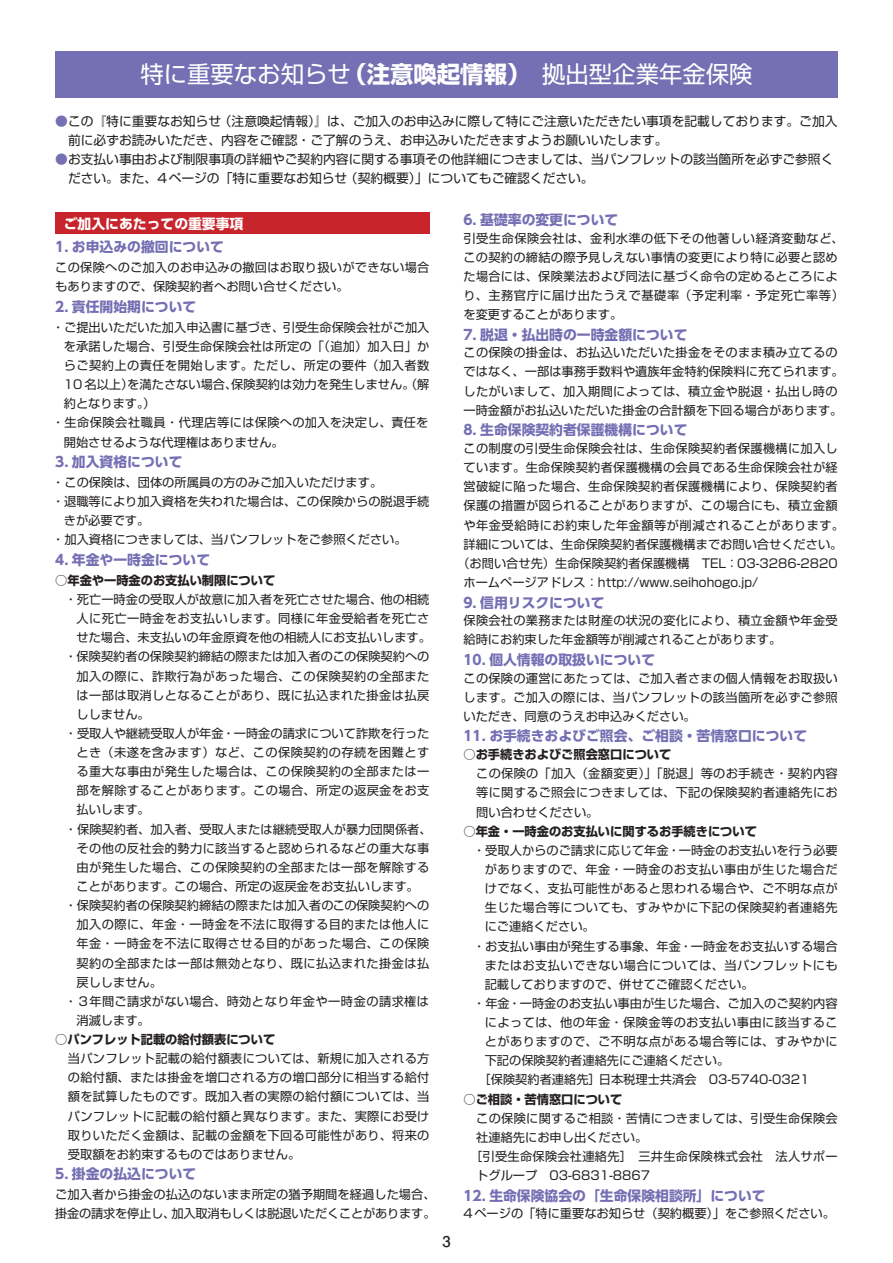
<style>
.page{position:relative;width:893px;height:1263px;background:#fff}
.page>*{position:absolute;margin:0;border:0;box-sizing:border-box;transform-origin:0 0}
.t1{font:23.4px "Shin Go Pro";color:#fff}
.t2{font:700 14.85px "Futo Go B101 Pro";color:#231f20}
.t3{font:700 13.8px "UD Shin Go Pro";color:#756fb3}
.t4{font:700 13.8px "UD Shin Go Pro";color:#fff}
.t5{font:12.75px/19.2px "Shin Go Pro";color:#231f20}
.t6{font:12.15px/19.2px "Shin Go Pro";letter-spacing:.02em;color:#231f20}
.t7{font:12.15px "Shin Go Pro";color:#231f20}
.t8{font:700 12.15px "Shin Go Pro";color:#231f20}
.t9{font:12.15px "Shin Go Pro";letter-spacing:.04em;color:#231f20}
.s1{font-weight:700}
.s2{color:#756fb3}
</style>
<div class="page">
<div style="left:55px;top:51px;width:783px;height:47px;background:#756fb3"></div>
<div style="left:55px;top:213px;width:374px;height:21px;background:#c8242b"></div>
<h1 class="t1" style="left:140px;top:55px;width:614px">特に重要なお知らせ<span class="s1">（注意喚起情報）</span>拠出型企業年金保険</h1>
<p class="t5" style="left:55px;top:110px;width:784px"><span class="s2">●</span>この『特に重要なお知らせ（注意喚起情報）』は、ご加入のお申込みに際して特にご注意いただきたい事項を記載しております。ご加入　前に必ずお読みいただき、内容をご確認・ご了解のうえ、お申込みいただきますようお願いいたします。</p>
<p class="t5" style="left:55px;top:148px;width:780px"><span class="s2">●</span>お支払い事由および制限事項の詳細やご契約内容に関する事項その他詳細につきましては、当パンフレットの該当箇所を必ずご参照く　ださい。また、4ページの「特に重要なお知らせ（契約概要）」についてもご確認ください。</p>
<p class="t4" style="left:64px;top:212px;width:181px">ご加入にあたっての重要事項</p>
<p class="t3" style="left:55px;top:236px;width:170px">1. お申込みの撤回について</p>
<p class="t6" style="left:55px;top:257px;width:376px">この保険へのご加入のお申込みの撤回はお取り扱いができない場合もありますので、保険契約者へお問い合せください。</p>
<p class="t3" style="left:55px;top:295px;width:143px">2. 責任開始期について</p>
<p class="t7" style="left:52px;top:317px;width:379px">・ご提出いただいた加入申込書に基づき、引受生命保険会社がご加入</p>
<p class="t6" style="left:64px;top:335px;width:367px">を承諾した場合、引受生命保険会社は所定の「（追加）加入日」か</p>
<p class="t6" style="left:64px;top:354px;width:367px">らご契約上の責任を開始します。ただし、所定の要件（加入者数</p>
<p class="t7" style="left:64px;top:375px;width:367px">10 名以上）を満たさない場合、保険契約は効力を発生しません。（解</p>
<p class="t6" style="left:64px;top:393px;width:93px">約となります。）</p>
<p class="t6" style="left:52px;top:412px;width:378px">・生命保険会社職員・代理店等には保険への加入を決定し、責任を</p>
<p class="t7" style="left:64px;top:432px;width:222px">開始させるような代理権はありません。</p>
<p class="t3" style="left:55px;top:451px;width:129px">3. 加入資格について</p>
<p class="t7" style="left:52px;top:472px;width:332px">・この保険は、団体の所属員の方のみご加入いただけます。</p>
<p class="t7" style="left:52px;top:492px;width:379px">・退職等により加入資格を失われた場合は、この保険からの脱退手続</p>
<p class="t6" style="left:64px;top:510px;width:87px">きが必要です。</p>
<p class="t7" style="left:52px;top:530px;width:356px">・加入資格につきましては、当パンフレットをご参照ください。</p>
<p class="t3" style="left:55px;top:548px;width:156px">4. 年金や一時金について</p>
<p class="t8" style="left:55px;top:571px;width:222px">○年金や一時金のお支払い制限について</p>
<p class="t7" style="left:65px;top:589px;width:366px">・死亡一時金の受取人が故意に加入者を死亡させた場合、他の相続</p>
<p class="t6" style="left:77px;top:607px;width:354px">人に死亡一時金をお支払いします。同様に年金受給者を死亡さ</p>
<p class="t7" style="left:77px;top:628px;width:356px">せた場合、未支払いの年金原資を他の相続人にお支払いします。</p>
<p class="t7" style="left:65px;top:647px;width:366px">・保険契約者の保険契約締結の際または加入者のこの保険契約への</p>
<p class="t6" style="left:77px;top:665px;width:354px">加入の際に、詐欺行為があった場合、この保険契約の全部また</p>
<p class="t6" style="left:77px;top:684px;width:354px">は一部は取消しとなることがあり、既に払込まれた掛金は払戻</p>
<p class="t6" style="left:77px;top:703px;width:75px">ししません。</p>
<p class="t7" style="left:65px;top:723px;width:366px">・受取人や継続受取人が年金・一時金の請求について詐欺を行った</p>
<p class="t6" style="left:76px;top:741px;width:354px">とき（未遂を含みます）など、この保険契約の存続を困難とす</p>
<p class="t6" style="left:76px;top:760px;width:354px">る重大な事由が発生した場合は、この保険契約の全部または一</p>
<p class="t6" style="left:76px;top:780px;width:354px">部を解除することがあります。この場合、所定の返戻金をお支</p>
<p class="t6" style="left:76px;top:799px;width:75px">払いします。</p>
<p class="t7" style="left:65px;top:819px;width:368px">・保険契約者、加入者、受取人または継続受取人が暴力団関係者、</p>
<p class="t6" style="left:76px;top:837px;width:354px">その他の反社会的勢力に該当すると認められるなどの重大な事</p>
<p class="t6" style="left:76px;top:856px;width:354px">由が発生した場合、この保険契約の全部または一部を解除する</p>
<p class="t7" style="left:76px;top:876px;width:344px">ことがあります。この場合、所定の返戻金をお支払いします。</p>
<p class="t7" style="left:65px;top:895px;width:366px">・保険契約者の保険契約締結の際または加入者のこの保険契約への</p>
<p class="t6" style="left:76px;top:913px;width:354px">加入の際に、年金・一時金を不法に取得する目的または他人に</p>
<p class="t6" style="left:76px;top:933px;width:354px">年金・一時金を不法に取得させる目的があった場合、この保険</p>
<p class="t6" style="left:76px;top:952px;width:354px">契約の全部または一部は無効となり、既に払込まれた掛金は払</p>
<p class="t6" style="left:76px;top:971px;width:87px">戻ししません。</p>
<p class="t6" style="left:65px;top:990px;width:366px">・３年間ご請求がない場合、時効となり年金や一時金の請求権は</p>
<p class="t6" style="left:76px;top:1009px;width:75px">消滅します。</p>
<p class="t8" style="left:55px;top:1030px;width:222px">○パンフレット記載の給付額表について</p>
<p class="t6" style="left:68px;top:1047px;width:363px;text-align:justify">当パンフレット記載の給付額表については、新規に加入される方の給付額、または掛金を増口される方の増口部分に相当する給付額を試算したものです。既加入者の実際の給付額については、当パンフレットに記載の給付額と異なります。また、実際にお受け取りいただく金額は、記載の金額を下回る可能性があり、将来の受取額をお約束するものではありません。</p>
<p class="t3" style="left:55px;top:1163px;width:143px">5. 掛金の払込について</p>
<p class="t6" style="left:55px;top:1184px;width:382px">ご加入者から掛金の払込のないまま所定の猶予期間を経過した場合、掛金の請求を停止し、加入取消もしくは脱退いただくことがあります。</p>
<p class="t2" style="left:442px;top:1230px;width:10px">3</p>
<p class="t3" style="left:463px;top:208px;width:156px">6. 基礎率の変更について</p>
<p class="t6" style="left:463px;top:227px;width:382px">引受生命保険会社は、金利水準の低下その他著しい経済変動など、この契約の締結の際予見しえない事情の変更により特に必要と認めた場合には、保険業法および同法に基づく命令の定めるところにより、主務官庁に届け出たうえで基礎率（予定利率・予定死亡率等）を変更することがあります。</p>
<p class="t3" style="left:463px;top:323px;width:225px">7. 脱退・払出時の一時金額について</p>
<p class="t6" style="left:463px;top:342px;width:382px">この保険の掛金は、お払込いただいた掛金をそのまま積み立てるのではなく、一部は事務手数料や遺族年金特約保険料に充てられます。したがいまして、加入期間によっては、積立金や脱退・払出し時の一時金額がお払込いただいた掛金の合計額を下回る場合があります。</p>
<p class="t3" style="left:463px;top:419px;width:225px">8. 生命保険契約者保護機構について</p>
<p class="t6" style="left:463px;top:437px;width:376px">この制度の引受生命保険会社は、生命保険契約者保護機構に加入し</p>
<p class="t6" style="left:463px;top:456px;width:376px">ています。生命保険契約者保護機構の会員である生命保険会社が経</p>
<p class="t6" style="left:463px;top:476px;width:376px">営破綻に陥った場合、生命保険契約者保護機構により、保険契約者</p>
<p class="t6" style="left:463px;top:495px;width:376px">保護の措置が図られることがありますが、この場合にも、積立金額</p>
<p class="t9" style="left:463px;top:515px;width:382px">や年金受給時にお約束した年金額等が削減されることがあります。</p>
<p class="t7" style="left:463px;top:534px;width:380px">詳細については、生命保険契約者保護機構までお問い合せください。</p>
<p class="t7" style="left:457px;top:553px;width:382px">（お問い合せ先）生命保険契約者保護機構　TEL：03-3286-2820</p>
<p class="t7" style="left:463px;top:572px;width:296px">ホームページアドレス：http://www.seihohogo.jp/</p>
<p class="t3" style="left:463px;top:591px;width:143px">9. 信用リスクについて</p>
<p class="t6" style="left:463px;top:609px;width:376px">保険会社の業務または財産の状況の変化により、積立金額や年金受給時にお約束した年金額等が削減されることがあります。</p>
<p class="t3" style="left:463px;top:648px;width:193px">10. 個人情報の取扱いについて</p>
<p class="t6" style="left:463px;top:667px;width:376px;text-align:justify">この保険の運営にあたっては、ご加入者さまの個人情報をお取扱いします。ご加入の際には、当パンフレットの該当箇所を必ずご参照いただき、同意のうえお申込みください。</p>
<p class="t3" style="left:463px;top:725px;width:345px">11. お手続きおよびご照会、ご相談・苦情窓口について</p>
<p class="t8" style="left:463px;top:745px;width:209px">○お手続きおよびご照会窓口について</p>
<p class="t6" style="left:476px;top:763px;width:363px;text-align:justify">この保険の「加入（金額変更）」「脱退」等のお手続き・契約内容等に関するご照会につきましては、下記の保険契約者連絡先にお問い合わせください。</p>
<p class="t8" style="left:463px;top:821px;width:295px">○年金・一時金のお支払いに関するお手続きについて</p>
<p class="t7" style="left:473px;top:840px;width:366px">・受取人からのご請求に応じて年金・一時金のお支払いを行う必要</p>
<p class="t6" style="left:485px;top:858px;width:354px">がありますので、年金・一時金のお支払い事由が生じた場合だ</p>
<p class="t6" style="left:485px;top:877px;width:354px">けでなく、支払可能性があると思われる場合や、ご不明な点が</p>
<p class="t6" style="left:485px;top:896px;width:354px">生じた場合等についても、すみやかに下記の保険契約者連絡先</p>
<p class="t7" style="left:485px;top:917px;width:112px">にご連絡ください。</p>
<p class="t7" style="left:473px;top:936px;width:366px">・お支払い事由が発生する事象、年金・一時金をお支払いする場合</p>
<p class="t6" style="left:485px;top:954px;width:354px">またはお支払いできない場合については、当パンフレットにも</p>
<p class="t7" style="left:485px;top:974px;width:270px">記載しておりますので、併せてご確認ください。</p>
<p class="t7" style="left:473px;top:993px;width:366px">・年金・一時金のお支払い事由が生じた場合、ご加入のご契約内容</p>
<p class="t6" style="left:485px;top:1011px;width:354px">によっては、他の年金・保険金等のお支払い事由に該当するこ</p>
<p class="t6" style="left:485px;top:1030px;width:354px">とがありますので、ご不明な点がある場合等には、すみやかに</p>
<p class="t7" style="left:485px;top:1051px;width:246px">下記の保険契約者連絡先にご連絡ください。</p>
<p class="t7" style="left:479px;top:1070px;width:332px">［保険契約者連絡先］日本税理士共済会　03-5740-0321</p>
<p class="t8" style="left:463px;top:1089px;width:160px">○ご相談・苦情窓口について</p>
<p class="t6" style="left:476px;top:1107px;width:363px">この保険に関するご相談・苦情につきましては、引受生命保険会</p>
<p class="t7" style="left:476px;top:1127px;width:173px">社連絡先にお申し出ください。</p>
<p class="t6" style="left:470px;top:1145px;width:369px">［引受生命保険会社連絡先］　三井生命保険株式会社　法人サポー</p>
<p class="t7" style="left:476px;top:1165px;width:175px">トグループ　03-6831-8867</p>
<p class="t3" style="left:463px;top:1184px;width:304px">12. 生命保険協会の「生命保険相談所」について</p>
<p class="t7" style="left:463px;top:1204px;width:373px">4ページの「特に重要なお知らせ（契約概要）」をご参照ください。</p>
</div>
